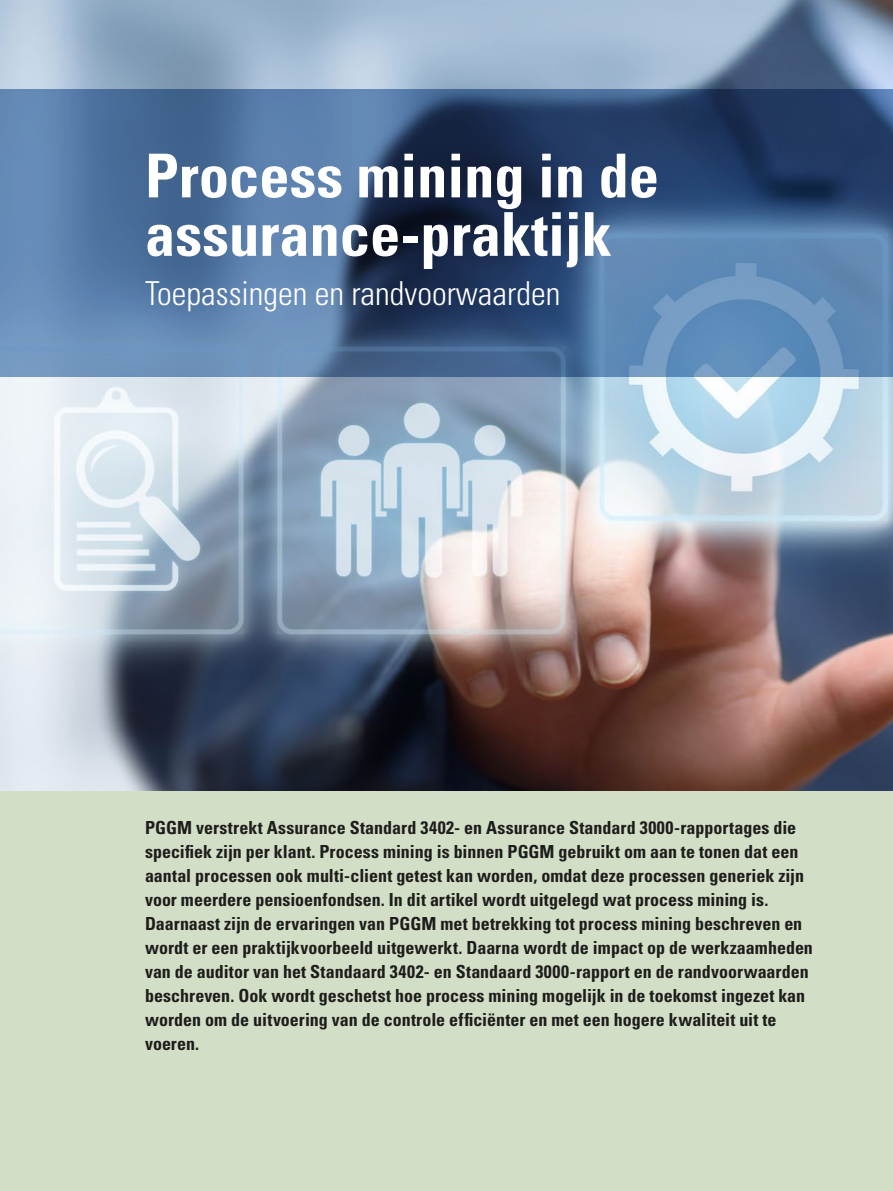
<style>
.page{position:relative;width:893px;height:1191px;background:#fff}
.page>*{position:absolute;margin:0;border:0;box-sizing:border-box;transform-origin:0 0}
.Hoofdstukkop{font:700 condensed 60.45px/58.5px "Univers LT Std";color:#fff}
.HoofdstukOnderkop{font:300 condensed 33px "Univers LT Std";color:#fff}
.Uitgelicht-Intro-Ali{font:700 condensed 18px/24px "Univers LT Std";color:#1d1d1b}
</style>
<div class="page">
<img style="left:0;top:0;width:893px;height:791px">
<div style="left:0;top:791px;width:893px;height:400px;background:#d3dec7"></div>
<svg style="left:0;top:89px;width:893px;height:288px"></svg>
<p class="Hoofdstukkop" style="left:145px;top:146px;width:515px">Process mining in de assurance-praktijk</p>
<p class="HoofdstukOnderkop" style="left:145px;top:274px;width:417px">Toepassingen en randvoorwaarden</p>
<p class="Uitgelicht-Intro-Ali" style="left:145px;top:815px;width:669px">PGGM verstrekt Assurance Standard 3402- en Assurance Standard 3000-rapportages die specifiek zijn per klant. Process mining is binnen PGGM gebruikt om aan te tonen dat een aantal processen ook multi-client getest kan worden, omdat deze processen generiek zijn voor meerdere pensioenfondsen. In dit artikel wordt uitgelegd wat process mining is.<br>Daarnaast zijn de ervaringen van PGGM met betrekking tot process mining beschreven en wordt er een praktijkvoorbeeld uitgewerkt. Daarna wordt de impact op de werkzaamheden van de auditor van het Standaard 3402- en Standaard 3000-rapport en de randvoorwaarden beschreven. Ook wordt geschetst hoe process mining mogelijk in de toekomst ingezet kan worden om de uitvoering van de controle efficiënter en met een hogere kwaliteit uit te voeren.</p>
</div>
